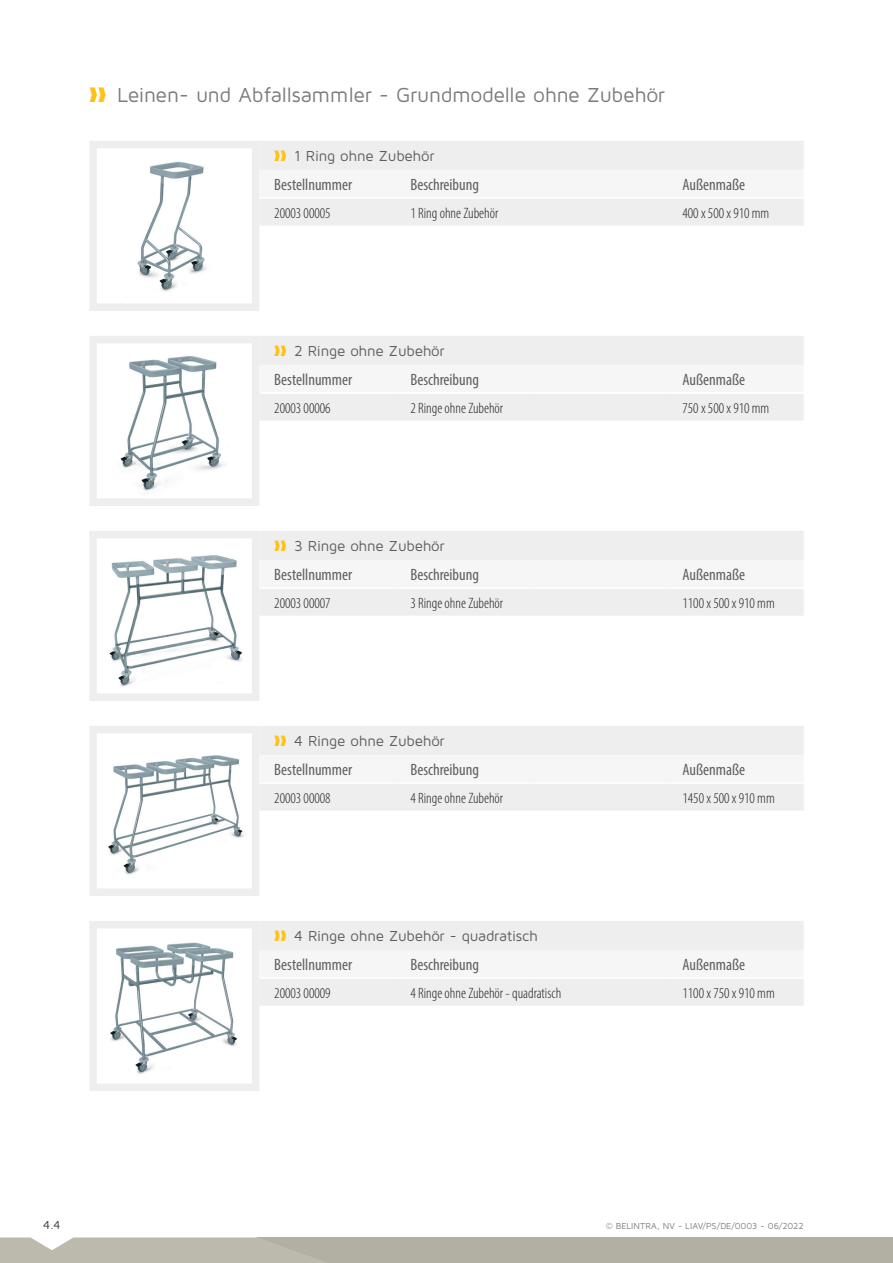
<style>
.page{position:relative;width:893px;height:1263px;background:#fff}
.page>*{position:absolute;margin:0;border:0;box-sizing:border-box;transform-origin:0 0}
.t1{font:21px "Maven Pro";letter-spacing:-.02em;color:#7a7c7f}
.table__header_2_NL{font:condensed 16.5px "Myriad Pro";color:#5f5f62}
.table__body_NL{font:300 condensed 15px "Myriad Pro";color:#231f20}
.t2{font:15px "Maven Pro";letter-spacing:-.015em;color:#5f5f62}
.t3{font:12px "Maven Pro";color:#3c3c3d}
.Paragraph_Style_2{font:9px "Maven Pro";color:#7a7c7f}
.s1{color:#fec115}
</style>
<div class="page">
<img style="left:137px;top:161px;width:70px;height:130px">
<div style="left:89px;top:141px;width:170px;height:170px;border:8px solid #eeeeef"></div>
<img style="left:120px;top:356px;width:105px;height:135px">
<div style="left:89px;top:336px;width:170px;height:170px;border:8px solid #eeeeef"></div>
<img style="left:109px;top:555px;width:133px;height:132px">
<div style="left:89px;top:531px;width:170px;height:170px;border:8px solid #eeeeef"></div>
<img style="left:108px;top:755px;width:136px;height:120px">
<div style="left:89px;top:726px;width:170px;height:170px;border:8px solid #eeeeef"></div>
<img style="left:110px;top:942px;width:127px;height:132px">
<div style="left:89px;top:921px;width:170px;height:170px;border:8px solid #eeeeef"></div>
<div style="left:258px;top:1237px;width:635px;height:26px;background:#b1b0a3"></div>
<svg style="left:0;top:1237px;width:326px;height:26px"></svg>
<div style="left:259px;top:141px;width:545px;height:85px;background:#eeeeef"></div>
<div style="left:259px;top:170px;width:545px;height:27px;background:#f6f6f7"></div>
<hr style="left:259px;top:197px;width:136px;height:2px;background:#fff">
<hr style="left:395px;top:197px;width:136px;height:2px;background:#fff">
<hr style="left:668px;top:197px;width:136px;height:2px;background:#fff">
<hr style="left:531px;top:197px;width:137px;height:2px;background:#fff">
<div style="left:259px;top:336px;width:545px;height:85px;background:#eeeeef"></div>
<div style="left:259px;top:365px;width:545px;height:27px;background:#f6f6f7"></div>
<hr style="left:259px;top:392px;width:136px;height:2px;background:#fff">
<hr style="left:395px;top:392px;width:136px;height:2px;background:#fff">
<hr style="left:668px;top:392px;width:136px;height:2px;background:#fff">
<hr style="left:531px;top:392px;width:137px;height:2px;background:#fff">
<div style="left:259px;top:531px;width:545px;height:85px;background:#eeeeef"></div>
<div style="left:259px;top:560px;width:545px;height:27px;background:#f6f6f7"></div>
<hr style="left:259px;top:587px;width:136px;height:2px;background:#fff">
<hr style="left:395px;top:587px;width:136px;height:2px;background:#fff">
<hr style="left:668px;top:587px;width:136px;height:2px;background:#fff">
<hr style="left:531px;top:587px;width:137px;height:2px;background:#fff">
<div style="left:259px;top:726px;width:545px;height:85px;background:#eeeeef"></div>
<div style="left:259px;top:755px;width:545px;height:27px;background:#f6f6f7"></div>
<hr style="left:259px;top:782px;width:136px;height:2px;background:#fff">
<hr style="left:395px;top:782px;width:136px;height:2px;background:#fff">
<hr style="left:668px;top:782px;width:136px;height:2px;background:#fff">
<hr style="left:531px;top:782px;width:137px;height:2px;background:#fff">
<div style="left:259px;top:921px;width:545px;height:85px;background:#eeeeef"></div>
<div style="left:259px;top:950px;width:545px;height:27px;background:#f6f6f7"></div>
<hr style="left:259px;top:977px;width:136px;height:2px;background:#fff">
<hr style="left:395px;top:977px;width:136px;height:2px;background:#fff">
<hr style="left:668px;top:977px;width:136px;height:2px;background:#fff">
<hr style="left:531px;top:977px;width:137px;height:2px;background:#fff">
<p class="t1" style="left:89px;top:82px;width:577px"><span class="s1">❱❱</span> Leinen- und Abfallsammler - Grundmodelle ohne Zubehör</p>
<p class="t2" style="left:274px;top:147px;width:162px"><span class="s1">❱❱</span> 1 Ring ohne Zubehör</p>
<p class="table__header_2_NL" style="left:274px;top:175px;width:79px">Bestellnummer</p>
<p class="table__header_2_NL" style="left:410px;top:175px;width:70px">Beschreibung</p>
<p class="table__header_2_NL" style="left:682px;top:175px;width:64px">Außenmaße</p>
<p class="table__body_NL" style="left:274px;top:204px;width:58px">20003 00005</p>
<p class="table__body_NL" style="left:410px;top:204px;width:89px">1 Ring ohne Zubehör</p>
<p class="table__body_NL" style="left:682px;top:204px;width:88px">400 x 500 x 910 mm</p>
<p class="t2" style="left:274px;top:342px;width:172px"><span class="s1">❱❱</span> 2 Ringe ohne Zubehör</p>
<p class="table__header_2_NL" style="left:274px;top:370px;width:79px">Bestellnummer</p>
<p class="table__header_2_NL" style="left:410px;top:370px;width:70px">Beschreibung</p>
<p class="table__header_2_NL" style="left:682px;top:370px;width:64px">Außenmaße</p>
<p class="table__body_NL" style="left:274px;top:399px;width:58px">20003 00006</p>
<p class="table__body_NL" style="left:410px;top:399px;width:94px">2 Ringe ohne Zubehör</p>
<p class="table__body_NL" style="left:682px;top:399px;width:88px">750 x 500 x 910 mm</p>
<p class="t2" style="left:274px;top:537px;width:172px"><span class="s1">❱❱</span> 3 Ringe ohne Zubehör</p>
<p class="table__header_2_NL" style="left:274px;top:565px;width:79px">Bestellnummer</p>
<p class="table__header_2_NL" style="left:410px;top:565px;width:70px">Beschreibung</p>
<p class="table__header_2_NL" style="left:682px;top:565px;width:64px">Außenmaße</p>
<p class="table__body_NL" style="left:274px;top:594px;width:58px">20003 00007</p>
<p class="table__body_NL" style="left:410px;top:594px;width:94px">3 Ringe ohne Zubehör</p>
<p class="table__body_NL" style="left:682px;top:594px;width:94px">1100 x 500 x 910 mm</p>
<p class="t2" style="left:274px;top:732px;width:172px"><span class="s1">❱❱</span> 4 Ringe ohne Zubehör</p>
<p class="table__header_2_NL" style="left:274px;top:760px;width:79px">Bestellnummer</p>
<p class="table__header_2_NL" style="left:410px;top:760px;width:70px">Beschreibung</p>
<p class="table__header_2_NL" style="left:682px;top:760px;width:64px">Außenmaße</p>
<p class="table__body_NL" style="left:274px;top:789px;width:58px">20003 00008</p>
<p class="table__body_NL" style="left:410px;top:789px;width:94px">4 Ringe ohne Zubehör</p>
<p class="table__body_NL" style="left:682px;top:789px;width:94px">1450 x 500 x 910 mm</p>
<p class="t2" style="left:274px;top:927px;width:265px"><span class="s1">❱❱</span> 4 Ringe ohne Zubehör - quadratisch</p>
<p class="table__header_2_NL" style="left:274px;top:955px;width:79px">Bestellnummer</p>
<p class="table__header_2_NL" style="left:410px;top:955px;width:70px">Beschreibung</p>
<p class="table__header_2_NL" style="left:682px;top:955px;width:64px">Außenmaße</p>
<p class="table__body_NL" style="left:274px;top:984px;width:58px">20003 00009</p>
<p class="table__body_NL" style="left:410px;top:984px;width:152px">4 Ringe ohne Zubehör - quadratisch</p>
<p class="table__body_NL" style="left:682px;top:984px;width:94px">1100 x 750 x 910 mm</p>
<p class="t3" style="left:43px;top:1217px;width:19px">4.4</p>
<p class="Paragraph_Style_2" style="left:606px;top:1220px;width:199px">© BELINTRA, NV - LIAV/PS/DE/0003 - 06/2022</p>
</div>
